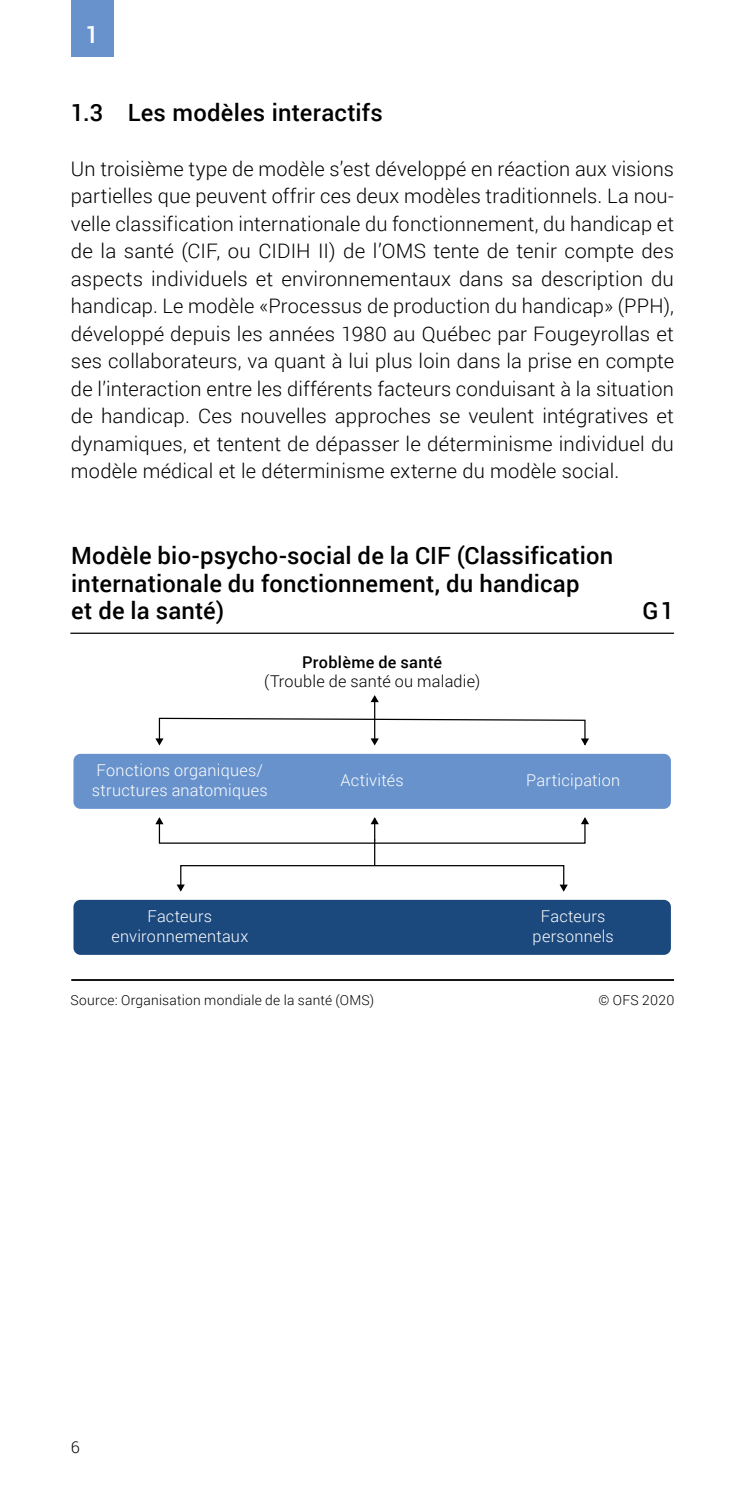
<style>
.page{position:relative;width:745px;height:1489px;background:#fff}
.page>*{position:absolute;margin:0;border:0;box-sizing:border-box;transform-origin:0 0}
.Untertitel_2_fett{font:500 23.75px/27.5px "Roboto";letter-spacing:.01em;color:#000}
.t1{font:500 23.75px "Roboto";color:#fff}
.Grundtext_F{font:300 20px/27.5px "Roboto";letter-spacing:.01em;color:#000;text-align:justify}
.t2{font:300 16.25px/19.5px "Roboto";letter-spacing:.015em;color:#fff;text-align:center}
.t3{font:300 16.25px/19.5px "Roboto";letter-spacing:.015em;color:#000;text-align:center}
.t4{font:300 13.75px "Roboto";letter-spacing:.02em;color:#000}
.s1{font-weight:500}
</style>
<div class="page">
<div style="left:71px;top:0;width:42px;height:57px;background:#6892cc"></div>
<div style="left:73px;top:753px;width:597px;height:55px;background:#6892cc;border-radius:7px"></div>
<div style="left:73px;top:899px;width:597px;height:55px;background:#1b487d;border-radius:7px"></div>
<hr style="left:70px;top:632px;width:603px;height:2px;background:#000">
<hr style="left:71px;top:979px;width:602px;height:1px;background:#000">
<svg style="left:370px;top:695px;width:8px;height:7px"></svg>
<svg style="left:155px;top:717px;width:433px;height:29px"></svg>
<div style="left:180px;top:865px;width:384px;height:25px;border:1px solid #000"></div>
<svg style="left:176px;top:884px;width:9px;height:7px"></svg>
<svg style="left:559px;top:884px;width:8px;height:7px"></svg>
<hr style="left:374px;top:697px;width:1px;height:45px;background:#000">
<svg style="left:155px;top:817px;width:8px;height:7px"></svg>
<svg style="left:581px;top:817px;width:7px;height:7px"></svg>
<svg style="left:370px;top:817px;width:8px;height:48px"></svg>
<p class="t1" style="left:85px;top:17px;width:15px">1</p>
<h4 class="Untertitel_2_fett" style="left:71px;top:97px;width:313px">1.3 Les modèles interactifs</h4>
<p class="Grundtext_F" style="left:71px;top:154px;width:604px">Un troisième type de modèle s’est développé en réaction aux visions partielles que peuvent offrir ces deux modèles traditionnels. La nou&shy;velle classification internationale du fonctionnement, du handicap et de la santé (CIF, ou CIDIH II) de l’OMS tente de tenir compte des aspects individuels et environnementaux dans sa description du handicap. Le modèle «Processus de production du handicap» (PPH), développé depuis les années 1980 au Québec par Fougeyrollas et ses collaborateurs, va quant à lui plus loin dans la prise en compte de l’interaction entre les différents facteurs conduisant à la situation de handicap. Ces nouvelles approches se veulent intégratives et dynamiques, et tentent de dépasser le déterminisme individuel du modèle médical et le déterminisme externe du modèle social.</p>
<p class="Untertitel_2_fett" style="left:71px;top:541px;width:543px">Modèle bio-psycho-social de la CIF (Classification internationale du fonctionnement, du handicap<br>et de la santé)</p>
<p class="t3" style="left:264px;top:651px;width:217px"><span class="s1">Problème de santé<br></span>(Trouble de santé ou maladie)</p>
<p class="Untertitel_2_fett" style="left:642px;top:595px;width:33px">G1</p>
<p class="t2" style="left:92px;top:760px;width:177px;text-align:left">Fonctions organiques/ structures anatomiques</p>
<p class="t2" style="left:526px;top:770px;width:96px">Participation</p>
<p class="t2" style="left:340px;top:770px;width:65px">Activités</p>
<p class="t2" style="left:111px;top:906px;width:138px">Facteurs environnementaux</p>
<p class="t2" style="left:532px;top:906px;width:83px">Facteurs personnels</p>
<p class="t4" style="left:70px;top:990px;width:305px">Source: Organisation mondiale de la santé (OMS)</p>
<p class="t4" style="left:598px;top:990px;width:77px">© OFS 2020</p>
<p class="t3" style="left:71px;top:1436px;width:11px">6</p>
</div>
